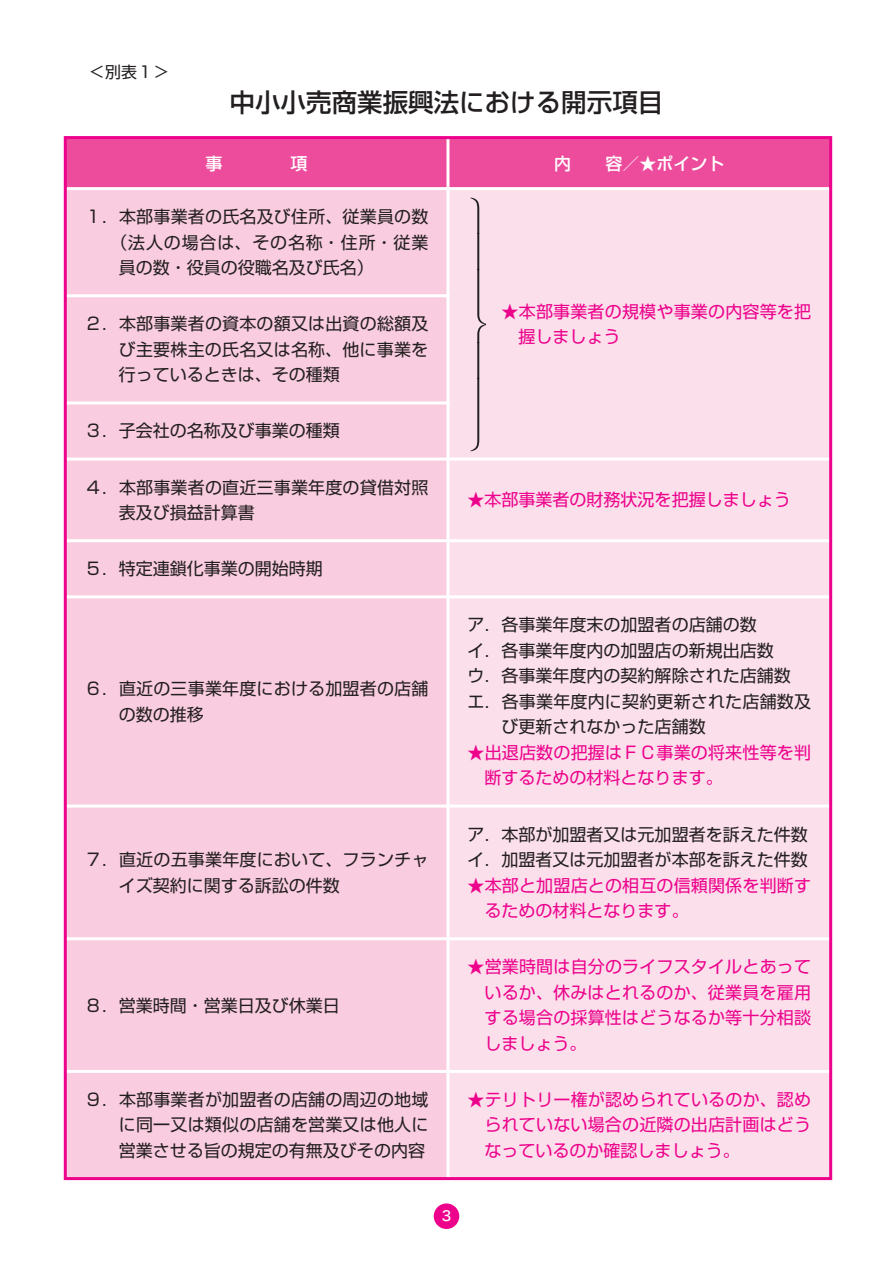
<style>
.page{position:relative;width:893px;height:1263px;background:#fff}
.page>*{position:absolute;margin:0;border:0;box-sizing:border-box;transform-origin:0 0}
.杮暥{font:500 25.5px "Shin Go Pro";color:#231f20}
.杮暥-2{font:16.95px/25.5px "Shin Go Pro";color:#231f20}
.杮暥-3{font:16.95px/25.5px "Shin Go Pro";letter-spacing:.01em;color:#ed028c}
.杮暥-4{font:16.95px "Shin Go Pro";letter-spacing:.05em;color:#231f20}
.杮暥-5{font:500 16.95px "Shin Go Pro";color:#fff}
.杮暥-6{font:15.9px "Shin Go Pro";color:#231f20}
.杮暥-7{font:13.8px "Hira Kaku Std W5";color:#fff}
</style>
<div class="page">
<div style="left:434px;top:1203px;width:25px;height:26px;background:#ed028c;border-radius:50%"></div>
<div style="left:67px;top:139px;width:762px;height:48px;background:#ed4c9c"></div>
<div style="left:67px;top:190px;width:379px;height:987px;background:#f9ccdf"></div>
<div style="left:449px;top:190px;width:380px;height:987px;background:#fbdfeb"></div>
<hr style="left:446px;top:139px;width:3px;height:48px;background:#fff">
<hr style="left:67px;top:294px;width:382px;height:3px;background:#fff">
<hr style="left:67px;top:401px;width:382px;height:3px;background:#fff">
<hr style="left:67px;top:458px;width:382px;height:3px;background:#fff">
<hr style="left:449px;top:458px;width:380px;height:3px;background:#fff">
<hr style="left:67px;top:539px;width:382px;height:3px;background:#fff">
<hr style="left:449px;top:539px;width:380px;height:3px;background:#fff">
<hr style="left:67px;top:595px;width:382px;height:3px;background:#fff">
<hr style="left:449px;top:595px;width:380px;height:3px;background:#fff">
<hr style="left:67px;top:804px;width:382px;height:3px;background:#fff">
<hr style="left:449px;top:804px;width:380px;height:3px;background:#fff">
<hr style="left:67px;top:937px;width:382px;height:3px;background:#fff">
<hr style="left:449px;top:937px;width:380px;height:3px;background:#fff">
<hr style="left:67px;top:1070px;width:382px;height:3px;background:#fff">
<hr style="left:449px;top:1070px;width:380px;height:3px;background:#fff">
<hr style="left:64px;top:136px;width:384px;height:3px;background:#ed028c">
<hr style="left:64px;top:139px;width:3px;height:50px;background:#ed028c">
<hr style="left:448px;top:136px;width:384px;height:3px;background:#ed028c">
<hr style="left:829px;top:139px;width:3px;height:50px;background:#ed028c">
<hr style="left:64px;top:189px;width:3px;height:107px;background:#ed028c">
<hr style="left:829px;top:189px;width:3px;height:107px;background:#ed028c">
<hr style="left:64px;top:296px;width:3px;height:107px;background:#ed028c">
<hr style="left:829px;top:296px;width:3px;height:107px;background:#ed028c">
<hr style="left:64px;top:403px;width:3px;height:56px;background:#ed028c">
<hr style="left:829px;top:403px;width:3px;height:56px;background:#ed028c">
<hr style="left:64px;top:459px;width:3px;height:82px;background:#ed028c">
<hr style="left:829px;top:459px;width:3px;height:82px;background:#ed028c">
<hr style="left:64px;top:541px;width:3px;height:56px;background:#ed028c">
<hr style="left:829px;top:541px;width:3px;height:56px;background:#ed028c">
<hr style="left:64px;top:597px;width:3px;height:209px;background:#ed028c">
<hr style="left:829px;top:597px;width:3px;height:209px;background:#ed028c">
<hr style="left:64px;top:806px;width:3px;height:133px;background:#ed028c">
<hr style="left:829px;top:806px;width:3px;height:133px;background:#ed028c">
<hr style="left:64px;top:939px;width:3px;height:132px;background:#ed028c">
<hr style="left:829px;top:939px;width:3px;height:132px;background:#ed028c">
<hr style="left:64px;top:1071px;width:3px;height:106px;background:#ed028c">
<hr style="left:829px;top:1071px;width:3px;height:106px;background:#ed028c">
<hr style="left:64px;top:1177px;width:384px;height:3px;background:#ed028c">
<hr style="left:448px;top:1177px;width:384px;height:3px;background:#ed028c">
<svg style="left:471px;top:198px;width:15px;height:253px;background:#ddc5cf"></svg>
<p class="杮暥-6" style="left:89px;top:59px;width:81px">＜別表１＞</p>
<p class="杮暥" style="left:230px;top:81px;width:435px">中小小売商業振興法における開示項目</p>
<p class="杮暥-5" style="left:554px;top:149px;width:172px">内　　容／★ポイント</p>
<p class="杮暥-2" style="left:85px;top:202px;width:345px">１．本部事業者の氏名及び住所、従業員の数</p>
<p class="杮暥-4" style="left:110px;top:228px;width:320px">（法人の場合は、その名称・住所・従業</p>
<p class="杮暥-2" style="left:119px;top:253px;width:257px">員の数・役員の役職名及び氏名）</p>
<p class="杮暥-2" style="left:119px;top:309px;width:311px;text-align:justify;text-indent:-34px">２．本部事業者の資本の額又は出資の総額及び主要株主の氏名又は名称、他に事業を行っているときは、その種類</p>
<p class="杮暥-2" style="left:85px;top:416px;width:257px">３．子会社の名称及び事業の種類</p>
<p class="杮暥-2" style="left:119px;top:472px;width:311px;text-indent:-34px">４．本部事業者の直近三事業年度の貸借対照表及び損益計算書</p>
<p class="杮暥-2" style="left:85px;top:554px;width:240px">５．特定連鎖化事業の開始時期</p>
<p class="杮暥-2" style="left:119px;top:674px;width:311px;text-indent:-34px">６．直近の三事業年度における加盟者の店舗の数の推移</p>
<p class="杮暥-2" style="left:119px;top:845px;width:311px;text-indent:-34px">７．直近の五事業年度において、フランチャイズ契約に関する訴訟の件数</p>
<p class="杮暥-2" style="left:85px;top:990px;width:257px">８．営業時間・営業日及び休業日</p>
<p class="杮暥-3" style="left:519px;top:296px;width:294px;text-indent:-17px">★本部事業者の規模や事業の内容等を把握しましょう</p>
<p class="杮暥-3" style="left:468px;top:485px;width:325px">★本部事業者の財務状況を把握しましょう</p>
<p class="杮暥-2" style="left:468px;top:610px;width:291px">ア．各事業年度末の加盟者の店舗の数</p>
<p class="杮暥-2" style="left:468px;top:636px;width:308px">イ．各事業年度内の加盟店の新規出店数</p>
<p class="杮暥-2" style="left:468px;top:661px;width:325px">ウ．各事業年度内の契約解除された店舗数</p>
<p class="杮暥-2" style="left:502px;top:687px;width:311px;text-indent:-34px">エ．各事業年度内に契約更新された店舗数及び更新されなかった店舗数</p>
<p class="杮暥-3" style="left:485px;top:738px;width:328px;text-indent:-17px">★出退店数の把握はＦＣ事業の将来性等を判断するための材料となります。</p>
<p class="杮暥-2" style="left:468px;top:819px;width:342px">ア．本部が加盟者又は元加盟者を訴えた件数</p>
<p class="杮暥-2" style="left:468px;top:845px;width:342px">イ．加盟者又は元加盟者が本部を訴えた件数</p>
<p class="杮暥-3" style="left:485px;top:870px;width:328px;text-indent:-17px">★本部と加盟店との相互の信頼関係を判断するための材料となります。</p>
<p class="杮暥-3" style="left:485px;top:952px;width:328px;text-align:justify;text-indent:-17px">★営業時間は自分のライフスタイルとあっているか、休みはとれるのか、従業員を雇用する場合の採算性はどうなるか等十分相談しましょう。</p>
<p class="杮暥-2" style="left:119px;top:1085px;width:311px;text-align:justify;text-indent:-34px">９．本部事業者が加盟者の店舗の周辺の地域に同一又は類似の店舗を営業又は他人に営業させる旨の規定の有無及びその内容</p>
<p class="杮暥-3" style="left:485px;top:1085px;width:328px;text-align:justify;text-indent:-17px">★テリトリー権が認められているのか、認められていない場合の近隣の出店計画はどうなっているのか確認しましょう。</p>
<p class="杮暥-7" style="left:442px;top:1206px;width:11px">3</p>
</div>
